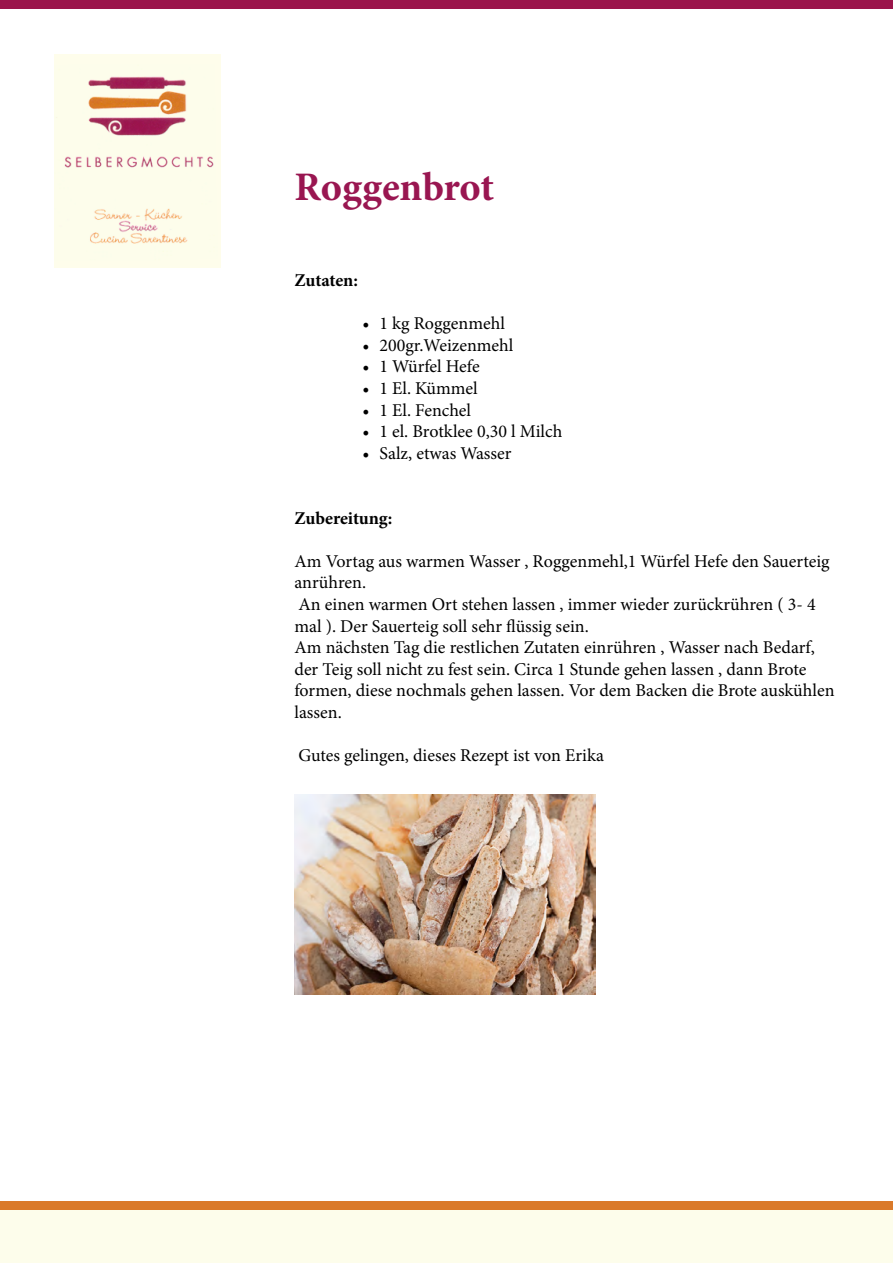
<style>
.page{position:relative;width:893px;height:1263px;background:#fff}
.page>*{position:absolute;margin:0;border:0;box-sizing:border-box;transform-origin:0 0}
.t1{font:700 40.5px "Minion Pro";letter-spacing:-.005em;color:#991651}
.t2{font:18px/21.6px "Minion Pro";color:#000}
.t3{font:700 18px "Minion Pro";letter-spacing:-.005em;color:#000}
</style>
<div class="page">
<img style="left:54px;top:54px;width:167px;height:214px">
<div style="left:1px;top:1209px;width:892px;height:54px;background:#fdfdeb"></div>
<div style="left:0;top:1201px;width:893px;height:9px;background:#da7a2a"></div>
<div style="left:0;top:0;width:893px;height:9px;background:#9b154b"></div>
<img style="left:294px;top:795px;width:301px;height:200px">
<h1 class="t1" style="left:294px;top:158px;width:201px">Roggenbrot</h1>
<p class="t3" style="left:294px;top:267px;width:65px">Zutaten:</p>
<p class="t2" style="left:362px;top:313px;width:144px">• 1 kg Roggenmehl</p>
<p class="t2" style="left:362px;top:334px;width:152px">• 200gr.Weizenmehl</p>
<p class="t2" style="left:362px;top:356px;width:119px">• 1 Würfel Hefe</p>
<p class="t2" style="left:362px;top:377px;width:117px">• 1 El. Kümmel</p>
<p class="t2" style="left:362px;top:399px;width:110px">• 1 El. Fenchel</p>
<p class="t2" style="left:362px;top:421px;width:201px">• 1 el. Brotklee 0,30 l Milch</p>
<p class="t2" style="left:362px;top:442px;width:151px">• Salz, etwas Wasser</p>
<p class="t3" style="left:294px;top:505px;width:99px">Zubereitung:</p>
<p class="t2" style="left:294px;top:550px;width:542px">Am Vortag aus warmen Wasser , Roggenmehl,1 Würfel Hefe den Sauerteig anrühren.<br>An einen warmen Ort stehen lassen , immer wieder zurückrühren ( 3- 4 mal ). Der Sauerteig soll sehr flüssig sein.<br>Am nächsten Tag die restlichen Zutaten einrühren , Wasser nach Bedarf, der Teig soll nicht zu fest sein. Circa 1 Stunde gehen lassen , dann Brote formen, diese nochmals gehen lassen. Vor dem Backen die Brote auskühlen lassen.</p>
<p class="t2" style="left:299px;top:745px;width:307px">Gutes gelingen, dieses Rezept ist von Erika</p>
</div>
